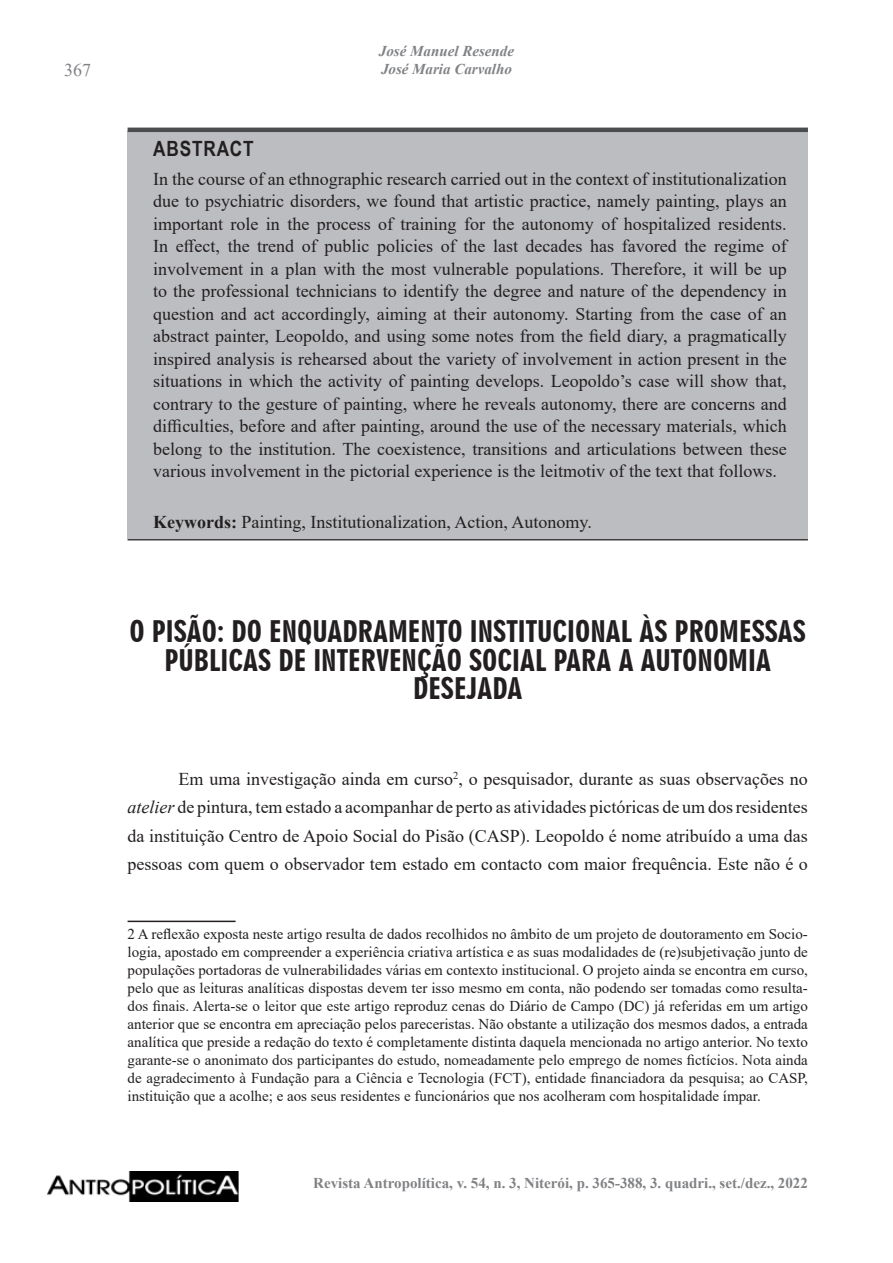
<style>
.page{position:relative;width:893px;height:1263px;background:#fff}
.page>*{position:absolute;margin:0;border:0;box-sizing:border-box;transform-origin:0 0}
.Título_seções{font:28.5px/28.5px "Geometric 706 BT Black Condensed B";color:#231f20;text-align:center}
.t1{font:700 21px "Arial Narrow";letter-spacing:.04em;color:#231f20}
.t2{font:18px/22.5px "Times New Roman";color:#231f20;text-align:justify}
.t3{font:18px "Times New Roman";color:#808285}
.t4{font:15px/18px "Times New Roman";color:#231f20;text-align:justify}
.t5{font:700 15px "Times New Roman";color:#808285}
.t6{font:italic 700 15px/18px "Times New Roman";color:#808285}
.s1{font-weight:700}
.s2{font-style:italic}
</style>
<div class="page">
<img style="left:47px;top:1171px;width:192px;height:30px">
<div style="left:128px;top:132px;width:680px;height:407px;background:#bcbdc0"></div>
<hr style="left:128px;top:921px;width:108px;height:1px;background:#231f20">
<hr style="left:128px;top:128px;width:680px;height:4px;background:#4b4c4d">
<hr style="left:128px;top:539px;width:680px;height:1px;background:#3e3e3f">
<p class="t3" style="left:64px;top:58px;width:28px">367</p>
<p class="t1" style="left:153px;top:132px;width:102px">ABSTRACT</p>
<p class="t6" style="left:379px;top:41px;width:137px">José Manuel Resende<br>José Maria Carvalho</p>
<p class="t2" style="left:153px;top:167px;width:635px">In the course of an ethnographic research carried out in the context of institutionalization due to psychiatric disorders, we found that artistic practice, namely painting, plays an important role in the process of training for the autonomy of hospitalized residents.<br>In effect, the trend of public policies of the last decades has favored the regime of involvement in a plan with the most vulnerable populations. Therefore, it will be up to the professional technicians to identify the degree and nature of the dependency in question and act accordingly, aiming at their autonomy. Starting from the case of an abstract painter, Leopoldo, and using some notes from the field diary, a pragmatically inspired analysis is rehearsed about the variety of involvement in action present in the situations in which the activity of painting develops. Leopoldo’s case will show that, contrary to the gesture of painting, where he reveals autonomy, there are concerns and difficulties, before and after painting, around the use of the necessary materials, which belong to the institution. The coexistence, transitions and articulations between these various involvement in the pictorial experience is the leitmotiv of the text that follows.</p>
<p class="t2" style="left:153px;top:510px;width:440px"><span class="s1">Keywords:</span> Painting, Institutionalization, Action, Autonomy.</p>
<p class="Título_seções" style="left:130px;top:618px;width:678px">O PISÃO: DO ENQUADRAMENTO INSTITUCIONAL ÀS PROMESSAS<br>PÚBLICAS DE INTERVENÇÃO SOCIAL PARA A AUTONOMIA<br>DESEJADA</p>
<p class="t2" style="left:128px;top:764px;width:682px;line-height:28.5px;text-indent:51px">Em uma investigação ainda em curso<sup>2</sup>, o pesquisador, durante as suas observações no <span class="s2">atelier</span> de pintura, tem estado a acompanhar de perto as atividades pictóricas de um dos residentes da instituição Centro de Apoio Social do Pisão (CASP). Leopoldo é nome atribuído a uma das pessoas com quem o observador tem estado em contacto com maior frequência. Este não é o</p>
<p class="t4" style="left:128px;top:925px;width:682px">2 A reflexão exposta neste artigo resulta de dados recolhidos no âmbito de um projeto de doutoramento em Socio&shy;logia, apostado em compreender a experiência criativa artística e as suas modalidades de (re)subjetivação junto de populações portadoras de vulnerabilidades várias em contexto institucional. O projeto ainda se encontra em curso, pelo que as leituras analíticas dispostas devem ter isso mesmo em conta, não podendo ser tomadas como resulta&shy;dos finais. Alerta-se o leitor que este artigo reproduz cenas do Diário de Campo (DC) já referidas em um artigo anterior que se encontra em apreciação pelos pareceristas. Não obstante a utilização dos mesmos dados, a entrada analítica que preside a redação do texto é completamente distinta daquela mencionada no artigo anterior. No texto garante-se o anonimato dos participantes do estudo, nomeadamente pelo emprego de nomes fictícios. Nota ainda de agradecimento à Fundação para a Ciência e Tecnologia (FCT), entidade financiadora da pesquisa; ao CASP, instituição que a acolhe; e aos seus residentes e funcionários que nos acolheram com hospitalidade ímpar.</p>
<p class="t5" style="left:313px;top:1172px;width:496px">Revista Antropolítica, v. 54, n. 3, Niterói, p. 365-388, 3. quadri., set./dez., 2022</p>
</div>
